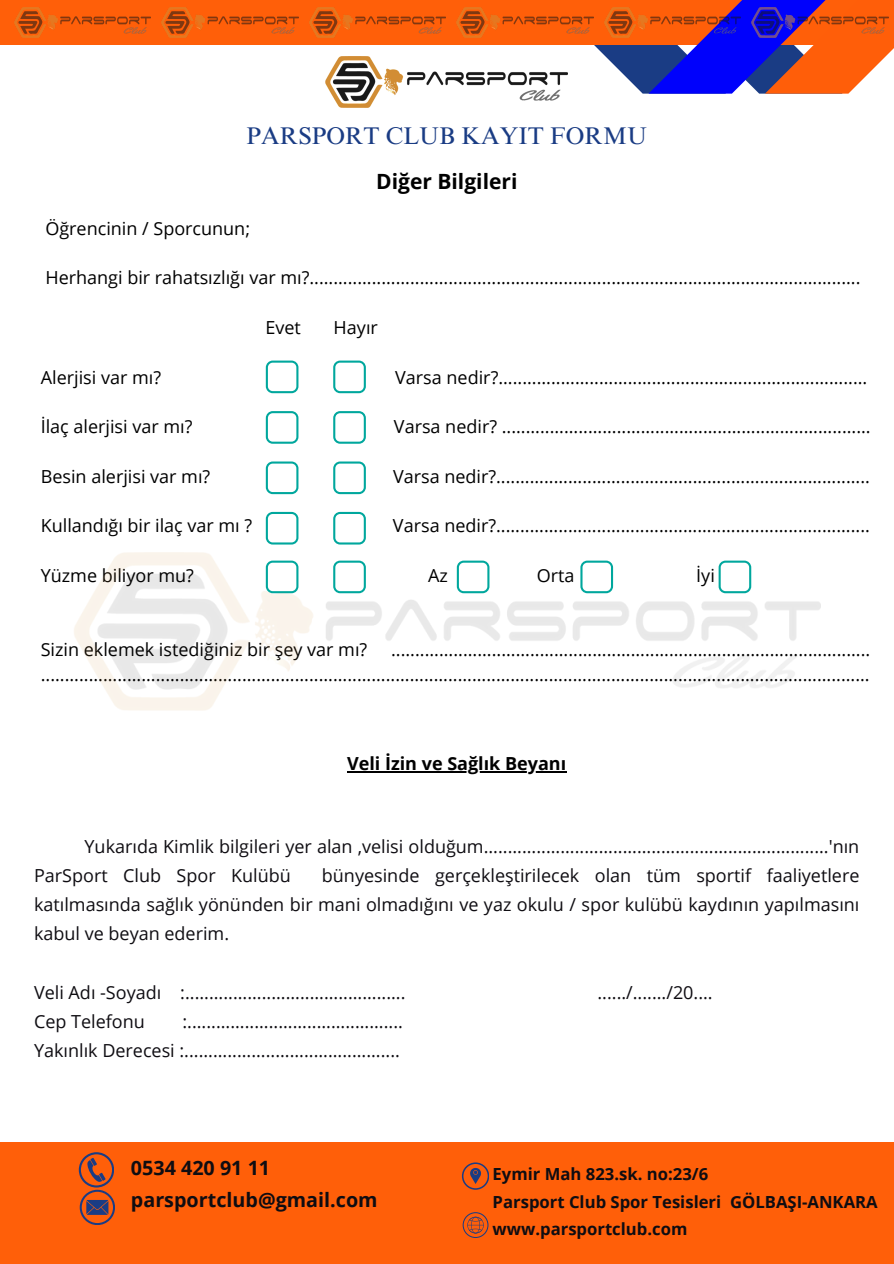
<style>
.page{position:relative;width:894px;height:1264px;background:#fff}
.page>*{position:absolute;margin:0;border:0;box-sizing:border-box;transform-origin:0 0}
.t1{font:24.15px "Times NRMT Pro";color:#1a3c84}
.t2{font:700 21px "Open Sans";color:#000}
.t3{font:700 19.8px/32px "Open Sans";color:#0f0d12}
.t4{font:18px "Open Sans";color:#000}
.t5{font:18px/29.2px "Open Sans";color:#0f0d12}
.t6{font:700 18px "Open Sans";color:#000}
.t7{font:700 16.65px/27.2px "Open Sans";color:#0f0d12}
</style>
<div class="page">
<div style="left:0;top:0;width:893px;height:45px;background:#ff5f09"></div>
<svg style="left:567px;top:0;width:326px;height:94px"></svg>
<svg style="left:266px;top:360px;width:32px;height:33px"></svg>
<svg style="left:266px;top:461px;width:32px;height:33px"></svg>
<svg style="left:266px;top:411px;width:32px;height:33px"></svg>
<svg style="left:333px;top:461px;width:33px;height:33px"></svg>
<svg style="left:266px;top:512px;width:32px;height:32px"></svg>
<svg style="left:333px;top:512px;width:33px;height:32px"></svg>
<svg style="left:333px;top:360px;width:33px;height:33px"></svg>
<svg style="left:333px;top:411px;width:33px;height:33px"></svg>
<div style="left:0;top:1142px;width:893px;height:121px;background:#ff5f09"></div>
<svg style="left:462px;top:1212px;width:26px;height:25px"></svg>
<svg style="left:462px;top:1162px;width:27px;height:27px"></svg>
<svg style="left:79px;top:1152px;width:36px;height:72px"></svg>
<img style="left:325px;top:56px;width:242px;height:52px">
<hr style="left:347px;top:771px;width:219px;height:1px;background:#000">
<img style="left:14px;top:8px;width:136px;height:29px">
<img style="left:162px;top:8px;width:136px;height:29px">
<img style="left:309px;top:8px;width:136px;height:29px">
<img style="left:457px;top:8px;width:136px;height:29px">
<img style="left:604px;top:8px;width:136px;height:29px">
<img style="left:751px;top:8px;width:136px;height:29px">
<img style="left:74px;top:552px;width:746px;height:158px">
<h1 class="t1" style="left:246px;top:126px;width:402px">PARSPORT CLUB KAYIT FORMU</h1>
<h2 class="t2" style="left:376px;top:167px;width:143px">Diğer Bilgileri</h2>
<p class="t4" style="left:45px;top:216px;width:206px">Öğrencinin / Sporcunun;</p>
<p class="t4" style="left:45px;top:265px;width:816px">Herhangi bir rahatsızlığı var mı?...................................................................................................................</p>
<p class="t4" style="left:265px;top:315px;width:37px">Evet</p>
<p class="t4" style="left:333px;top:315px;width:46px">Hayır</p>
<p class="t4" style="left:41px;top:364px;width:122px">Alerjisi var mı?</p>
<p class="t4" style="left:395px;top:364px;width:473px">Varsa nedir?.............................................................................</p>
<p class="t4" style="left:41px;top:414px;width:153px">İlaç alerjisi var mı?</p>
<p class="t4" style="left:394px;top:414px;width:478px">Varsa nedir? .............................................................................</p>
<p class="t4" style="left:41px;top:463px;width:171px">Besin alerjisi var mı?</p>
<p class="t4" style="left:393px;top:463px;width:478px">Varsa nedir?..............................................................................</p>
<p class="t4" style="left:41px;top:513px;width:213px">Kullandığı bir ilaç var mı ?</p>
<p class="t4" style="left:393px;top:513px;width:478px">Varsa nedir?..............................................................................</p>
<p class="t4" style="left:41px;top:562px;width:155px">Yüzme biliyor mu?</p>
<p class="t4" style="left:428px;top:562px;width:21px">Az</p>
<p class="t4" style="left:536px;top:562px;width:39px">Orta</p>
<p class="t4" style="left:696px;top:562px;width:20px">İyi</p>
<p class="t4" style="left:41px;top:636px;width:328px">Sizin eklemek istediğiniz bir şey var mı?</p>
<p class="t4" style="left:391px;top:636px;width:480px">....................................................................................................</p>
<p class="t4" style="left:41px;top:661px;width:830px">.............................................................................................................................................................................</p>
<p class="t6" style="left:347px;top:751px;width:220px">Veli İzin ve Sağlık Beyanı</p>
<p class="t5" style="left:34px;top:830px;width:826px;text-indent:51px">Yukarıda Kimlik bilgileri yer alan ,velisi olduğum........................................................................'nın<br>ParSport Club Spor Kulübü</p>
<p class="t5" style="left:34px;top:860px;width:826px;text-align:justify;text-indent:288px">bünyesinde gerçekleştirilecek olan tüm sportif faaliyetlere katılmasında sağlık yönünden bir mani olmadığını ve yaz okulu / spor kulübü kaydının yapılmasını kabul ve beyan ederim.</p>
<p class="t5" style="left:34px;top:977px;width:373px">Veli Adı -Soyadı :..............................................</p>
<p class="t5" style="left:597px;top:977px;width:117px">....../......./20....</p>
<p class="t5" style="left:34px;top:1006px;width:112px">Cep Telefonu</p>
<p class="t5" style="left:182px;top:1006px;width:222px">:.............................................</p>
<p class="t5" style="left:34px;top:1035px;width:367px">Yakınlık Derecesi :.............................................</p>
<p class="t3" style="left:131px;top:1151px;width:248px">0534 420 91 11 parsportclub@gmail.com</p>
<p class="t7" style="left:492px;top:1160px;width:386px">Eymir Mah 823.sk. no:23/6<br>Parsport Club Spor Tesisleri GÖLBAŞI-ANKARA www.parsportclub.com</p>
</div>
